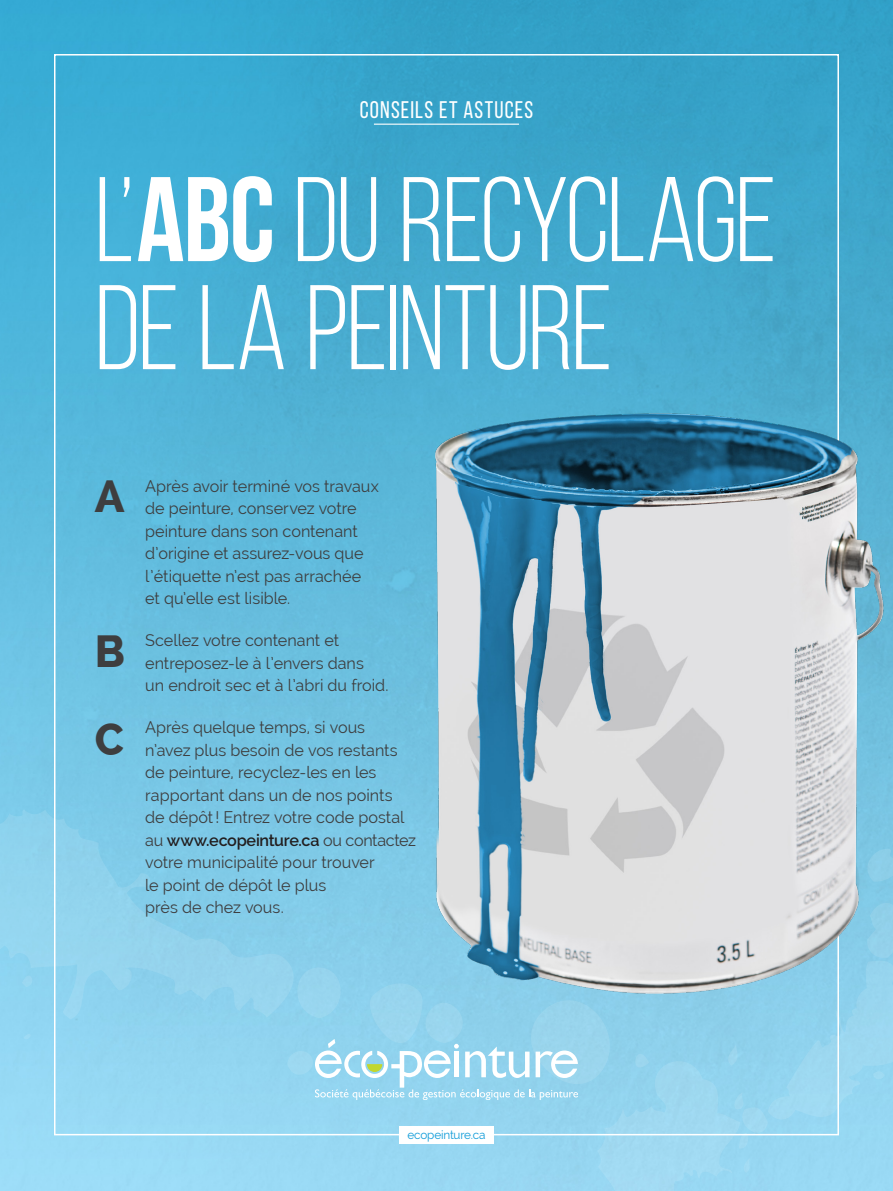
<style>
.page{position:relative;width:893px;height:1191px;background:#fff}
.page>*{position:absolute;margin:0;border:0;box-sizing:border-box;transform-origin:0 0}
.t1{font:120px/108px "Bebas Neue";letter-spacing:-.015em;color:#fff}
.Numbrering{font:800 45px "Raleway";color:#3e3e3f}
.t2{font:24px "Bebas Neue";letter-spacing:.05em;color:#fff}
.Numbrering-2{font:16.5px/22.5px "Raleway";color:#3e3e3f}
.t3{font:12px "Raleway";letter-spacing:-.015em;color:#119cd9}
.s1{font-weight:700}
.s2{font-weight:600;color:#231f20}
</style>
<div class="page">
<img style="left:0;top:1px;width:893px;height:1190px">
<svg style="left:0;top:809px;width:301px;height:210px;background:#8ad0eb"></svg>
<svg style="left:22px;top:975px;width:13px;height:12px"></svg>
<svg style="left:23px;top:1032px;width:8px;height:9px"></svg>
<hr style="left:374px;top:124px;width:145px;height:1px;background:#fff">
<svg style="left:287px;top:896px;width:606px;height:295px;background:#9bd7f0"></svg>
<img style="left:364px;top:384px;width:529px;height:648px">
<h1 class="t2" style="left:360px;top:97px;width:175px">CONSEILS ET ASTUCES</h1>
<h1 class="t1" style="left:95px;top:165px;width:683px">L’<span class="s1">ABC</span> DU RECYCLAGE<br>DE LA PEINTURE</h1>
<p class="Numbrering" style="left:95px;top:471px;width:31px">A</p>
<p class="Numbrering" style="left:95px;top:626px;width:32px">B</p>
<p class="Numbrering" style="left:95px;top:713px;width:31px">C</p>
<p class="Numbrering-2" style="left:145px;top:474px;width:235px">Après avoir terminé vos travaux de peinture, conservez votre peinture dans son contenant d’origine et assurez-vous que l’étiquette n’est pas arrachée et qu’elle est lisible.</p>
<p class="Numbrering-2" style="left:145px;top:629px;width:245px">Scellez votre contenant et entreposez-le à l’envers dans<br>un endroit sec et à l’abri du froid.</p>
<p class="Numbrering-2" style="left:145px;top:716px;width:272px">Après quelque temps, si vous<br>n’avez plus besoin de vos restants de peinture, recyclez-les en les rapportant dans un de nos points de dépôt! Entrez votre code postal au <span class="s2">www.ecopeinture.ca</span> ou contactez votre municipalité pour trouver<br>le point de dépôt le plus<br>près de chez vous.</p>
<h2 class="t3" style="left:407px;top:1127px;width:79px">ecopeinture.ca</h2>
</div>
